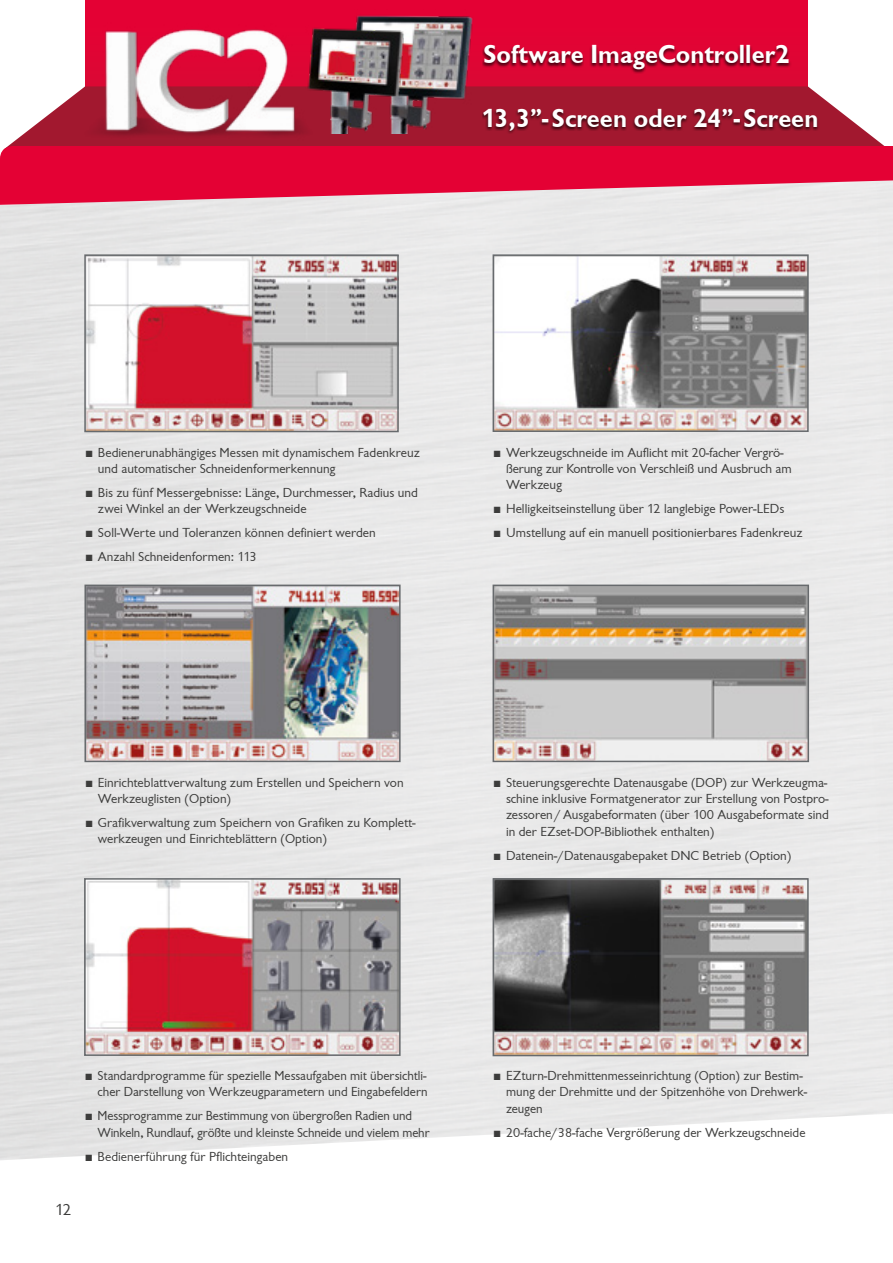
<style>
.page{position:relative;width:893px;height:1263px;background:#fff}
.page>*{position:absolute;margin:0;border:0;box-sizing:border-box;transform-origin:0 0}
.t1{font:700 27px "Chantilly";color:#fff}
.t2{font:16.5px "Chantilly";color:#3c3c3b}
.t3{font:13.5px/16.2px "Chantilly";color:#3c3c3b}
.s1{font-family:"Arial"}
</style>
<div class="page">
<div style="left:0;top:205px;width:893px;height:554px;background:#e8e8e8"></div>
<div style="left:85px;top:0;width:723px;height:155px;background:#e40134"></div>
<svg style="left:8px;top:86px;width:877px;height:60px;fill:#a2182f"></svg>
<img style="left:41px;top:29px;width:293px;height:117px">
<svg style="left:0;top:146px;width:893px;height:59px"></svg>
<img style="left:87px;top:881px;width:311px;height:172px">
<div style="left:84px;top:878px;width:317px;height:178px;border:2px solid #676a6d"></div>
<img style="left:496px;top:881px;width:310px;height:172px">
<div style="left:493px;top:878px;width:316px;height:178px;border:2px solid #676a6d"></div>
<img style="left:496px;top:257px;width:310px;height:172px">
<div style="left:493px;top:254px;width:316px;height:178px;border:2px solid #676a6d"></div>
<img style="left:87px;top:257px;width:309px;height:172px">
<div style="left:84px;top:254px;width:315px;height:178px;border:2px solid #676a6d"></div>
<img style="left:496px;top:588px;width:310px;height:171px">
<div style="left:493px;top:585px;width:316px;height:177px;border:2px solid #676a6d"></div>
<img style="left:87px;top:588px;width:311px;height:171px">
<div style="left:84px;top:585px;width:317px;height:177px;border:2px solid #676a6d"></div>
<div style="left:482px;top:46px;width:309px;height:27px;background:#000;opacity:.65"></div>
<div style="left:482px;top:110px;width:337px;height:24px;background:#000;opacity:.65"></div>
<img style="left:356px;top:15px;width:124px;height:118px">
<img style="left:293px;top:25px;width:127px;height:108px">
<h1 class="t1" style="left:483px;top:39px;width:308px">Software ImageController2</h1>
<h1 class="t1" style="left:481px;top:103px;width:339px">13,3”- Screen oder 24”- Screen</h1>
<p class="t3" style="left:98px;top:445px;width:323px;text-indent:-13px"><span class="s1">■</span> Bedienerunabhängiges Messen mit dynamischem Fadenkreuz und automatischer Schneidenformerkennung</p>
<p class="t3" style="left:98px;top:485px;width:321px;text-indent:-13px"><span class="s1">■</span> Bis zu fünf Messergebnisse: Länge, Durchmesser, Radius und zwei Winkel an der Werkzeugschneide</p>
<p class="t3" style="left:85px;top:525px;width:292px"><span class="s1">■</span> Soll-Werte und Toleranzen können definiert werden</p>
<p class="t3" style="left:85px;top:549px;width:173px"><span class="s1">■</span> Anzahl Schneidenformen: 113</p>
<p class="t3" style="left:506px;top:445px;width:287px;text-indent:-13px"><span class="s1">■</span> Werkzeugschneide im Auflicht mit 20-facher Vergrö&shy;ßerung zur Kontrolle von Verschleiß und Ausbruch am<br>Werkzeug</p>
<p class="t3" style="left:493px;top:501px;width:292px"><span class="s1">■</span> Helligkeitseinstellung über 12 langlebige Power-LEDs</p>
<p class="t3" style="left:493px;top:525px;width:311px"><span class="s1">■</span> Umstellung auf ein manuell positionierbares Fadenkreuz</p>
<p class="t3" style="left:98px;top:775px;width:307px;text-indent:-13px"><span class="s1">■</span> Einrichteblattverwaltung zum Erstellen und Speichern von<br>Werkzeuglisten (Option)</p>
<p class="t3" style="left:98px;top:815px;width:319px;text-indent:-13px"><span class="s1">■</span> Grafikverwaltung zum Speichern von Grafiken zu Komplett&shy;werkzeugen und Einrichteblättern (Option)</p>
<p class="t3" style="left:506px;top:775px;width:324px;text-align:justify;text-indent:-13px"><span class="s1">■</span> Steuerungsgerechte Datenausgabe (DOP) zur Werkzeugma&shy;schine inklusive Formatgenerator zur Erstellung von Postpro&shy;zessoren /Ausgabeformaten (über 100 Ausgabeformate sind in der EZset-DOP-Bibliothek enthalten)</p>
<p class="t3" style="left:493px;top:847px;width:300px"><span class="s1">■</span> Datenein-/Datenausgabepaket DNC Betrieb (Option)</p>
<p class="t3" style="left:85px;top:1068px;width:344px;text-align:right"><span class="s1">■</span> Standardprogramme für spezielle Messaufgaben mit übersichtli&shy;cher Darstellung von Werkzeugparametern und Eingabefeldern</p>
<p class="t3" style="left:98px;top:1108px;width:334px;text-indent:-13px"><span class="s1">■</span> Messprogramme zur Bestimmung von übergroßen Radien und<br>Winkeln, Rundlauf, größte und kleinste Schneide und vielem mehr</p>
<p class="t3" style="left:85px;top:1148px;width:205px"><span class="s1">■</span> Bedienerführung für Pflichteingaben</p>
<p class="t2" style="left:55px;top:1201px;width:18px">12</p>
<p class="t3" style="left:506px;top:1068px;width:303px;text-indent:-13px"><span class="s1">■</span> EZturn-Drehmittenmesseinrichtung (Option) zur Bestim&shy;mung der Drehmitte und der Spitzenhöhe von Drehwerk&shy;zeugen</p>
<p class="t3" style="left:493px;top:1124px;width:314px"><span class="s1">■</span> 20-fache/38-fache Vergrößerung der Werkzeugschneide</p>
</div>
